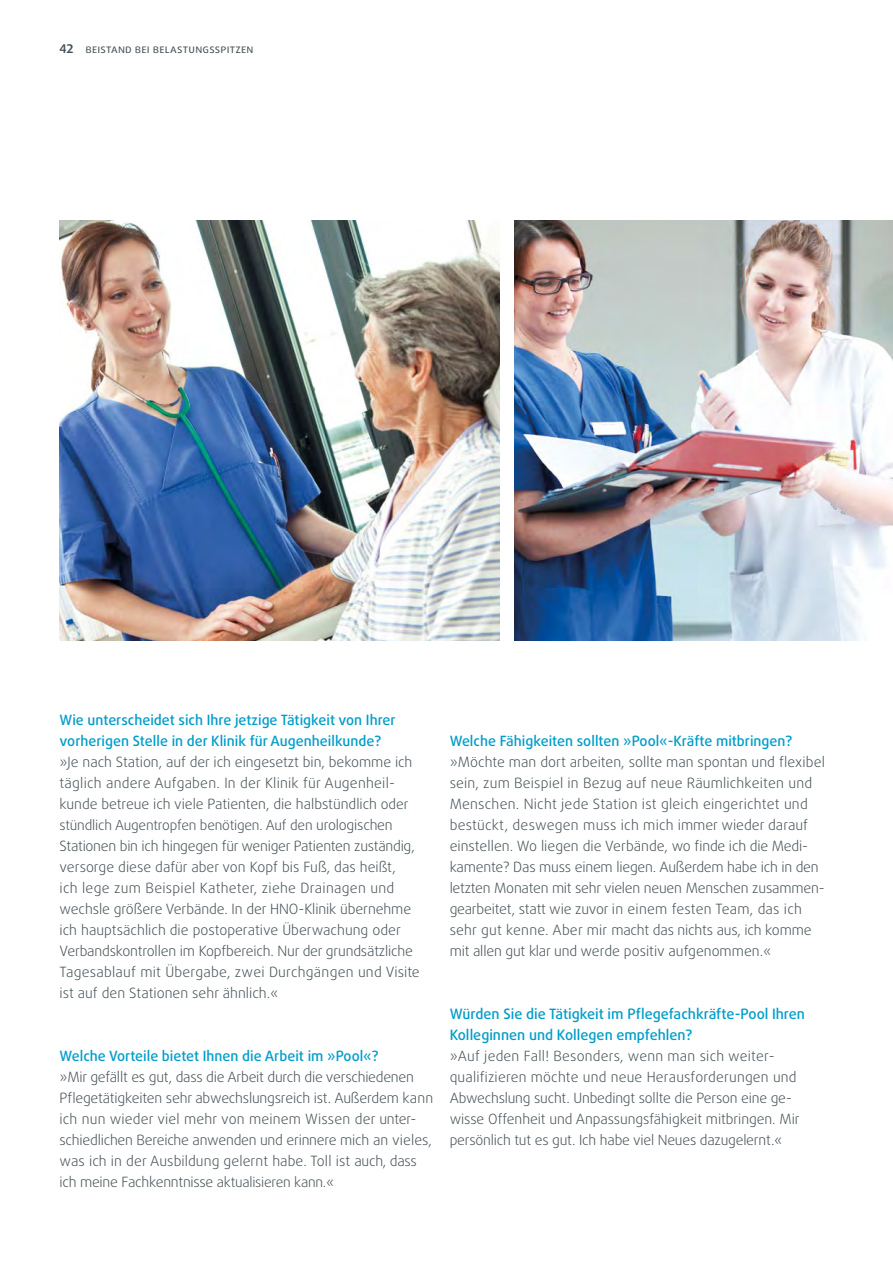
<style>
.page{position:relative;width:893px;height:1263px;background:#fff}
.page>*{position:absolute;margin:0;border:0;box-sizing:border-box;transform-origin:0 0}
.t1{font:500 14.4px/21px "Daxline Pro";color:#009dca}
.t2{font:300 14.25px/21px "Daxline Pro";letter-spacing:-.005em;color:#445055}
.t3{font:500 14.25px/21px "Daxline Pro";color:#009dca}
.t4{font:300 14.1px/21px "Daxline Pro";letter-spacing:-.005em;color:#445055}
.t5{font:300 13.8px "Daxline Pro";letter-spacing:-.015em;color:#445055}
.t6{font:12px "Daxline Pro";letter-spacing:.015em;color:#445055}
.s1{font-weight:700}
.s2{font-size:13.8px}
.s3{font-size:14.25px}
</style>
<div class="page">
<img style="left:60px;top:220px;width:440px;height:421px">
<img style="left:515px;top:220px;width:378px;height:421px">
<p class="t6" style="left:60px;top:40px;width:195px"><span class="s1">42</span> beistand bei belastungsspitzen</p>
<h3 class="t3" style="left:60px;top:709px;width:338px">Wie unterscheidet sich Ihre jetzige Tätigkeit von Ihrer vorherigen Stelle in der Klinik für Augenheilkunde?</h3>
<p class="t2" style="left:60px;top:751px;width:354px">»Je nach Station, auf der ich eingesetzt bin, bekomme ich täglich andere Aufgaben. In der Klinik für Augenheil&shy;kunde betreue ich viele Patienten, die halbstündlich <span class="s2">oder</span></p>
<p class="t5" style="left:60px;top:815px;width:335px">stündlich Augentropfen benötigen. Auf den <span class="s3">urologischen</span></p>
<p class="t2" style="left:60px;top:835px;width:362px">Stationen bin ich hingegen für weniger Patienten zuständig, versorge diese dafür aber von Kopf bis Fuß, das heißt,<br>ich lege zum Beispiel Katheter, ziehe Drainagen und wechsle größere Verbände. In der HNO-Klinik übernehme ich hauptsächlich die postoperative Überwachung oder Verbandskontrollen im Kopfbereich. Nur der grundsätzliche Tagesablauf mit Übergabe, zwei Durchgängen und Visite ist auf den Stationen sehr ähnlich.«</p>
<h3 class="t3" style="left:60px;top:1045px;width:321px">Welche Vorteile bietet Ihnen die Arbeit im »Pool«?</h3>
<p class="t2" style="left:60px;top:1066px;width:375px">»Mir gefällt es gut, dass die Arbeit durch die verschiedenen Pflegetätigkeiten sehr abwechslungsreich ist. Außerdem kann ich nun wieder viel mehr von meinem Wissen der unter&shy;schiedlichen Bereiche anwenden und erinnere mich an vieles, was ich in der Ausbildung gelernt habe. Toll ist auch, dass ich meine Fachkenntnisse <span class="s2">aktualisieren kann.«</span></p>
<h3 class="t3" style="left:450px;top:730px;width:344px">Welche Fähigkeiten sollten »Pool«-Kräfte mitbringen?</h3>
<p class="t2" style="left:450px;top:751px;width:377px">»Möchte man dort arbeiten, sollte man spontan und flexibel sein, zum Beispiel in Bezug auf neue Räumlichkeiten und Menschen. Nicht jede Station ist gleich eingerichtet und bestückt, deswegen muss ich mich immer wieder darauf einstellen. Wo liegen die Verbände, wo finde ich die Medi&shy;kamente? Das muss einem liegen. Außerdem habe ich in den letzten Monaten mit sehr vielen neuen Menschen zusammen&shy;gearbeitet, statt wie zuvor in einem festen Team, das ich sehr gut kenne. Aber mir macht das nichts aus, ich komme mit allen gut klar und werde positiv aufgenommen.«</p>
<h3 class="t1" style="left:450px;top:1003px;width:357px">Würden Sie die Tätigkeit im Pflegefachkräfte-Pool Ihren<br>Kolleginnen und Kollegen empfehlen?</h3>
<p class="t4" style="left:450px;top:1045px;width:351px">»Auf jeden Fall! Besonders, wenn man sich weiter&shy;qualifizieren möchte und neue Herausforderungen und Abwechslung sucht. Unbedingt sollte die Person eine ge&shy;wisse Offenheit und Anpassungsfähigkeit mitbringen. Mir persönlich tut es gut. Ich habe viel Neues dazugelernt.«</p>
</div>
